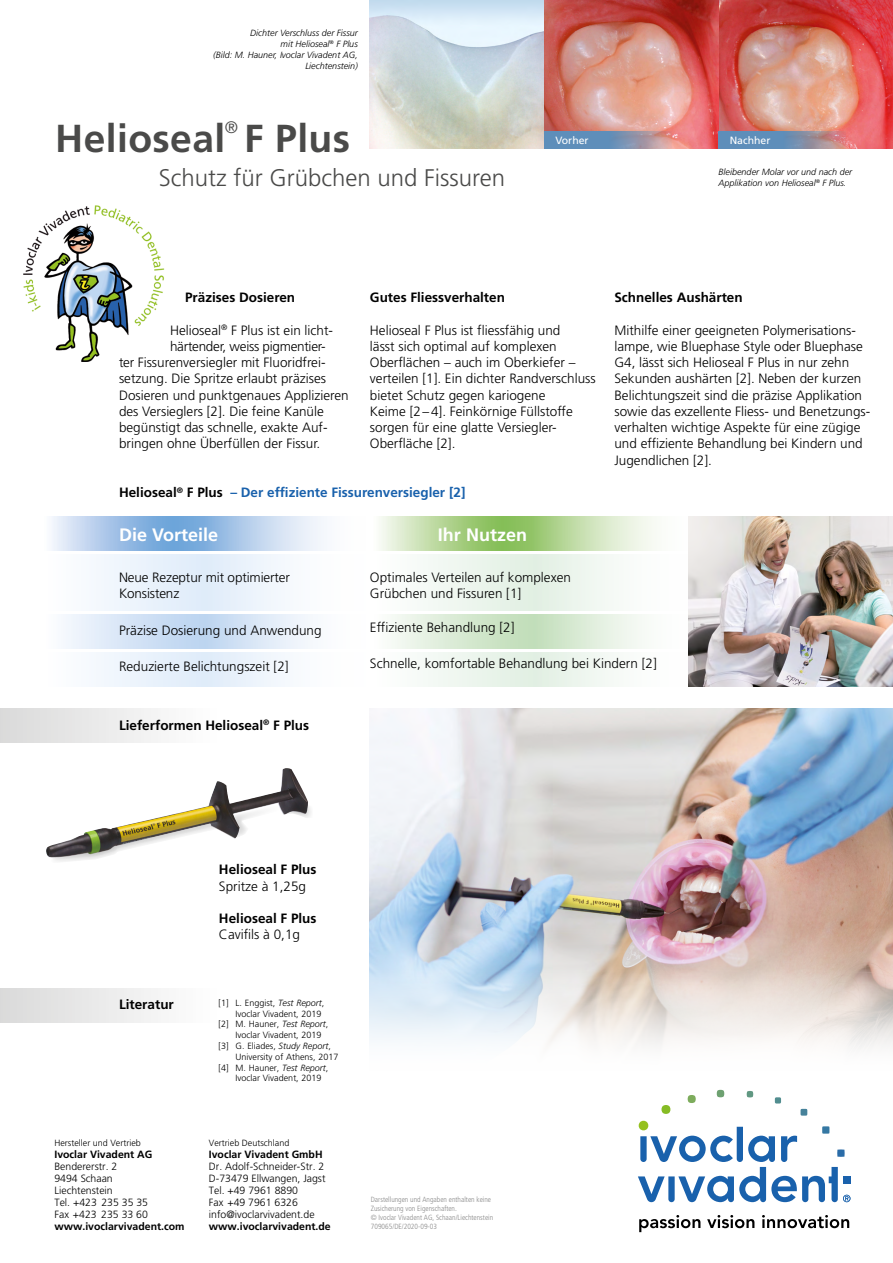
<style>
.page{position:relative;width:893px;height:1263px;background:#fff}
.page>*{position:absolute;margin:0;border:0;box-sizing:border-box;transform-origin:0 0}
.t1{font:700 39px "Frutiger";letter-spacing:.01em;color:#4a4a49}
.t2{font:300 24px "Frutiger";color:#4a4a49}
.t3{font:700 18px "Frutiger";color:#fff}
.t4{font:300 16.65px "Frutiger";color:#4a4a49}
.t5{font:300 13.5px/16.2px "Frutiger";color:#000}
.t6{font:700 13.5px "Frutiger";color:#000}
.t7{font:700 13.5px "Frutiger";color:#1961ac}
.t8{font:300 13.5px "Frutiger";letter-spacing:-.02em;color:#000}
.t9{font:300 10.5px/12px "Frutiger";color:#000}
.t10{font:700 10.5px "Frutiger";color:#000}
.t11{font:10.5px "Frutiger";color:#fff}
.t12{font:300 9px "Frutiger";color:#000}
.t13{font:italic 300 9px/10.8px "Frutiger";color:#000}
.t14{font:300 condensed 7.5px/9px "Frutiger";color:#878787}
.s1{color:#000}
.s2{font-style:italic}
</style>
<div class="page">
<div style="left:0;top:708px;width:217px;height:34px;background:linear-gradient(to right,#dadada,#fff)"></div>
<div style="left:0;top:989px;width:217px;height:34px;background:linear-gradient(to right,#dadada,#fff)"></div>
<svg style="left:96px;top:555px;width:189px;height:55px"></svg>
<svg style="left:96px;top:653px;width:189px;height:34px"></svg>
<svg style="left:65px;top:614px;width:245px;height:34px;background:#d7e5f6"></svg>
<svg style="left:52px;top:517px;width:272px;height:34px;background:#adcae9"></svg>
<svg style="left:428px;top:555px;width:261px;height:55px"></svg>
<svg style="left:428px;top:653px;width:261px;height:34px"></svg>
<svg style="left:392px;top:614px;width:297px;height:34px"></svg>
<svg style="left:379px;top:517px;width:310px;height:34px;background:#c4deac"></svg>
<img style="left:370px;top:708px;width:523px;height:219px">
<img style="left:689px;top:517px;width:204px;height:170px">
<svg style="left:638px;top:1089px;width:212px;height:113px"></svg>
<svg style="left:639px;top:1215px;width:61px;height:17px"></svg>
<svg style="left:707px;top:1215px;width:47px;height:13px"></svg>
<svg style="left:762px;top:1215px;width:87px;height:13px"></svg>
<img style="left:719px;top:0;width:174px;height:149px">
<svg style="left:370px;top:0;width:174px;height:149px;background:#d0dada"></svg>
<img style="left:544px;top:0;width:175px;height:149px">
<img style="left:23px;top:205px;width:142px;height:157px">
<svg style="left:544px;top:132px;width:128px;height:17px;background:#7e91b0"></svg>
<svg style="left:719px;top:132px;width:127px;height:17px;background:#7d8daa"></svg>
<img style="left:213px;top:768px;width:73px;height:25px">
<svg style="left:50px;top:793px;width:261px;height:69px"></svg>
<svg style="left:369px;top:927px;width:524px;height:122px"></svg>
<p class="t13" style="left:213px;top:28px;width:146px;text-align:right">Dichter Verschluss der Fissur<br>mit Helioseal<sup>®</sup> F Plus<br>(Bild: M. Hauner, Ivoclar Vivadent AG,<br>Liechtenstein)</p>
<p class="t4" style="left:225px;top:118px;width:15px">®</p>
<h1 class="t1" style="left:55px;top:115px;width:296px">Helioseal F Plus</h1>
<h2 class="t2" style="left:159px;top:164px;width:348px">Schutz für Grübchen und Fissuren</h2>
<p class="t11" style="left:555px;top:135px;width:35px">Vorher</p>
<p class="t11" style="left:730px;top:135px;width:42px">Nachher</p>
<p class="t13" style="left:719px;top:166px;width:135px">Bleibender Molar vor und nach der<br>Applikation von Helioseal<sup>®</sup> F Plus.</p>
<p class="t6" style="left:185px;top:290px;width:112px">Präzises Dosieren</p>
<p class="t5" style="left:170px;top:322px;width:165px">Helioseal<sup>®</sup> F Plus ist ein licht-</p>
<p class="t8" style="left:170px;top:339px;width:157px">härtender, weiss pigmentier-</p>
<p class="t5" style="left:119px;top:355px;width:207px">ter Fissurenversiegler mit Fluoridfrei-</p>
<p class="t5" style="left:119px;top:371px;width:209px">setzung. Die Spritze erlaubt präzises</p>
<p class="t5" style="left:119px;top:387px;width:231px">Dosieren und punktgenaues Applizieren</p>
<p class="t5" style="left:119px;top:403px;width:206px">des Versieglers [2]. Die feine Kanüle</p>
<p class="t5" style="left:119px;top:419px;width:210px">begünstigt das schnelle, exakte Auf-</p>
<p class="t5" style="left:119px;top:436px;width:203px">bringen ohne Überfüllen der Fissur.</p>
<p class="t6" style="left:370px;top:290px;width:137px">Gutes Fliessverhalten</p>
<p class="t5" style="left:370px;top:322px;width:227px">Helioseal F Plus ist fliessfähig und<br>lässt sich optimal auf komplexen Oberflächen – auch im Oberkiefer – verteilen [1]. Ein dichter Randverschluss bietet Schutz gegen kariogene<br>Keime [2–4]. Feinkörnige Füllstoffe sorgen für eine glatte Versiegler-Oberfläche [2].</p>
<p class="t7" style="left:119px;top:484px;width:348px"><span class="s1">Helioseal</span><sup>®</sup> <span class="s1">F Plus</span> – Der effiziente Fissurenversiegler [2]</p>
<h3 class="t3" style="left:119px;top:524px;width:101px">Die Vorteile</h3>
<h3 class="t3" style="left:438px;top:524px;width:91px">Ihr Nutzen</h3>
<p class="t6" style="left:614px;top:290px;width:130px">Schnelles Aushärten</p>
<p class="t5" style="left:614px;top:322px;width:257px">Mithilfe einer geeigneten Polymerisations&shy;lampe, wie Bluephase Style oder Bluephase G4, lässt sich Helioseal F Plus in nur zehn Sekunden aushärten [2]. Neben der kurzen Belichtungszeit sind die präzise Applikation sowie das exzellente Fliess- und Benetzungs&shy;verhalten wichtige Aspekte für eine zügige und effiziente Behandlung bei Kindern und Jugendlichen [2].</p>
<p class="t5" style="left:119px;top:569px;width:172px">Neue Rezeptur mit optimierter<br>Konsistenz</p>
<p class="t5" style="left:119px;top:623px;width:204px">Präzise Dosierung und Anwendung</p>
<p class="t5" style="left:119px;top:658px;width:171px">Reduzierte Belichtungszeit [2]</p>
<p class="t6" style="left:119px;top:717px;width:192px">Lieferformen Helioseal<sup>®</sup> F Plus</p>
<p class="t5" style="left:370px;top:569px;width:203px">Optimales Verteilen auf komplexen<br>Grübchen und Fissuren [1]</p>
<p class="t5" style="left:370px;top:619px;width:146px">Effiziente Behandlung [2]</p>
<p class="t5" style="left:370px;top:655px;width:288px">Schnelle, komfortable Behandlung bei Kindern [2]</p>
<p class="t6" style="left:119px;top:996px;width:56px">Literatur</p>
<p class="t12" style="left:54px;top:1138px;width:88px">Hersteller und Vertrieb</p>
<p class="t10" style="left:54px;top:1148px;width:100px">Ivoclar Vivadent AG</p>
<p class="t9" style="left:54px;top:1161px;width:95px">Bendererstr. 2<br>9494 Schaan<br>Liechtenstein<br>Tel. +423 235 35 35<br>Fax +423 235 33 60</p>
<p class="t10" style="left:54px;top:1220px;width:132px">www.ivoclarvivadent.com</p>
<p class="t6" style="left:219px;top:862px;width:99px">Helioseal F Plus</p>
<p class="t5" style="left:219px;top:878px;width:89px">Spritze à 1,25g</p>
<p class="t6" style="left:219px;top:910px;width:99px">Helioseal F Plus</p>
<p class="t5" style="left:219px;top:927px;width:83px">Cavifils à 0,1g</p>
<p class="t12" style="left:219px;top:997px;width:107px">[1] L. Enggist, <span class="s2">Test Report</span>,</p>
<p class="t12" style="left:236px;top:1008px;width:88px">Ivoclar Vivadent, 2019</p>
<p class="t12" style="left:219px;top:1019px;width:111px">[2] M. Hauner, <span class="s2">Test Report</span>,</p>
<p class="t12" style="left:236px;top:1030px;width:88px">Ivoclar Vivadent, 2019</p>
<p class="t12" style="left:219px;top:1041px;width:114px">[3] G. Eliades, <span class="s2">Study Report</span>,</p>
<p class="t12" style="left:236px;top:1051px;width:104px">University of Athens, 2017</p>
<p class="t12" style="left:219px;top:1062px;width:111px">[4] M. Hauner, <span class="s2">Test Report</span>,</p>
<p class="t12" style="left:236px;top:1073px;width:88px">Ivoclar Vivadent, 2019</p>
<p class="t12" style="left:209px;top:1138px;width:82px">Vertrieb Deutschland</p>
<p class="t10" style="left:209px;top:1148px;width:115px">Ivoclar Vivadent GmbH</p>
<p class="t9" style="left:209px;top:1161px;width:118px">Dr. Adolf-Schneider-Str. 2<br>D-73479 Ellwangen, Jagst<br>Tel. +49 7961 8890<br>Fax +49 7961 6326 info@ivoclarvivadent.de</p>
<p class="t10" style="left:209px;top:1220px;width:123px">www.ivoclarvivadent.de</p>
<p class="t14" style="left:371px;top:1195px;width:124px">Darstellungen und Angaben enthalten keine Zusicherung von Eigenschaften.<br>© Ivoclar Vivadent AG, Schaan/Liechtenstein 709065/DE/2020-09-03</p>
</div>
